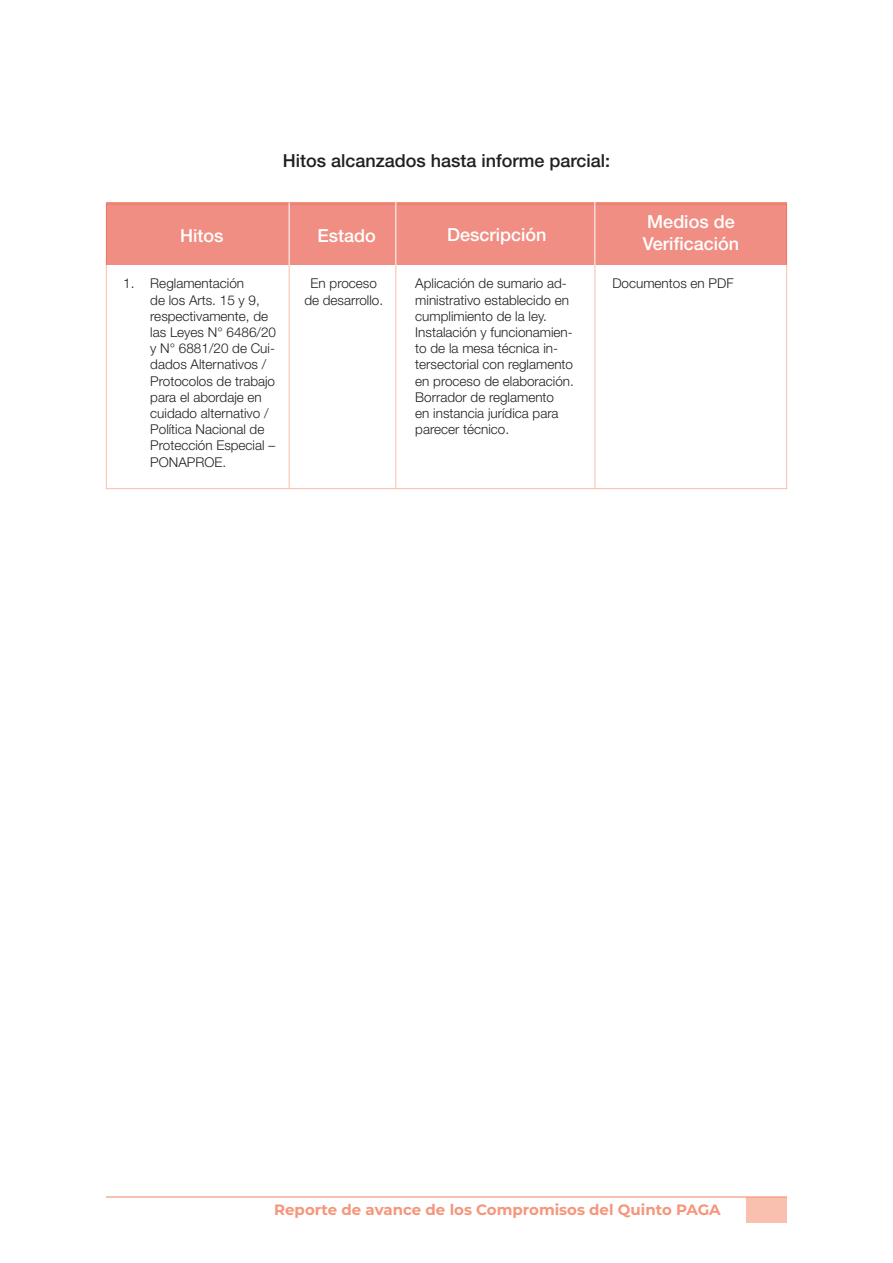
<style>
.page{position:relative;width:893px;height:1263px;background:#fff}
.page>*{position:absolute;margin:0;border:0;box-sizing:border-box;transform-origin:0 0}
.t1{font:500 18px "Helvetica Neue";color:#fff}
.t2{font:500 18px "Helvetica Neue";color:#231f20}
.t3{font:700 15px "Montserrat";color:#f5967b}
.t4{font:300 13.5px/16.2px "Helvetica Neue";color:#231f20}
</style>
<div class="page">
<div style="left:746px;top:1197px;width:40px;height:26px;background:#f9c0af"></div>
<hr style="left:106px;top:1196px;width:680px;height:1px;background:#f5967b">
<div style="left:106px;top:203px;width:681px;height:62px;background:#f18e83"></div>
<hr style="left:289px;top:265px;width:1px;height:224px;background:#f8bda7">
<hr style="left:395px;top:265px;width:1px;height:224px;background:#f8bda7">
<hr style="left:595px;top:265px;width:1px;height:224px;background:#f8bda7">
<hr style="left:289px;top:203px;width:1px;height:62px;background:#fff">
<hr style="left:395px;top:201px;width:1px;height:64px;background:#fff">
<hr style="left:594px;top:202px;width:1px;height:63px;background:#fff">
<p class="t2" style="left:283px;top:150px;width:329px">Hitos alcanzados hasta informe parcial:</p>
<p class="t1" style="left:180px;top:225px;width:45px">Hitos</p>
<p class="t1" style="left:317px;top:225px;width:60px">Estado</p>
<p class="t1" style="left:447px;top:224px;width:101px">Descripción</p>
<p class="t1" style="left:647px;top:211px;width:89px">Medios de</p>
<p class="t1" style="left:643px;top:233px;width:98px">Verificación</p>
<p class="t4" style="left:150px;top:275px;width:127px;text-indent:-27px">1. Reglamentación<br>de los Arts. 15 y 9, respectivamente, de las Leyes N° 6486/20 y N° 6881/20 de Cui&shy;dados Alternativos /<br>Protocolos de trabajo para el abordaje en cuidado alternativo /<br>Política Nacional de<br>Protección Especial –<br>PONAPROE.</p>
<p class="t4" style="left:415px;top:275px;width:155px">Aplicación de sumario ad&shy;ministrativo establecido en cumplimiento de la ley.</p>
<p class="t4" style="left:311px;top:275px;width:68px">En proceso</p>
<p class="t4" style="left:612px;top:275px;width:123px">Documentos en PDF</p>
<p class="t4" style="left:304px;top:291px;width:80px">de desarrollo.</p>
<p class="t4" style="left:415px;top:324px;width:160px">Instalación y funcionamien&shy;to de la mesa técnica in&shy;tersectorial con reglamento en proceso de elaboración.<br>Borrador de reglamento<br>en instancia jurídica para parecer técnico.</p>
<p class="t3" style="left:274px;top:1199px;width:448px">Reporte de avance de los Compromisos del Quinto PAGA</p>
</div>
